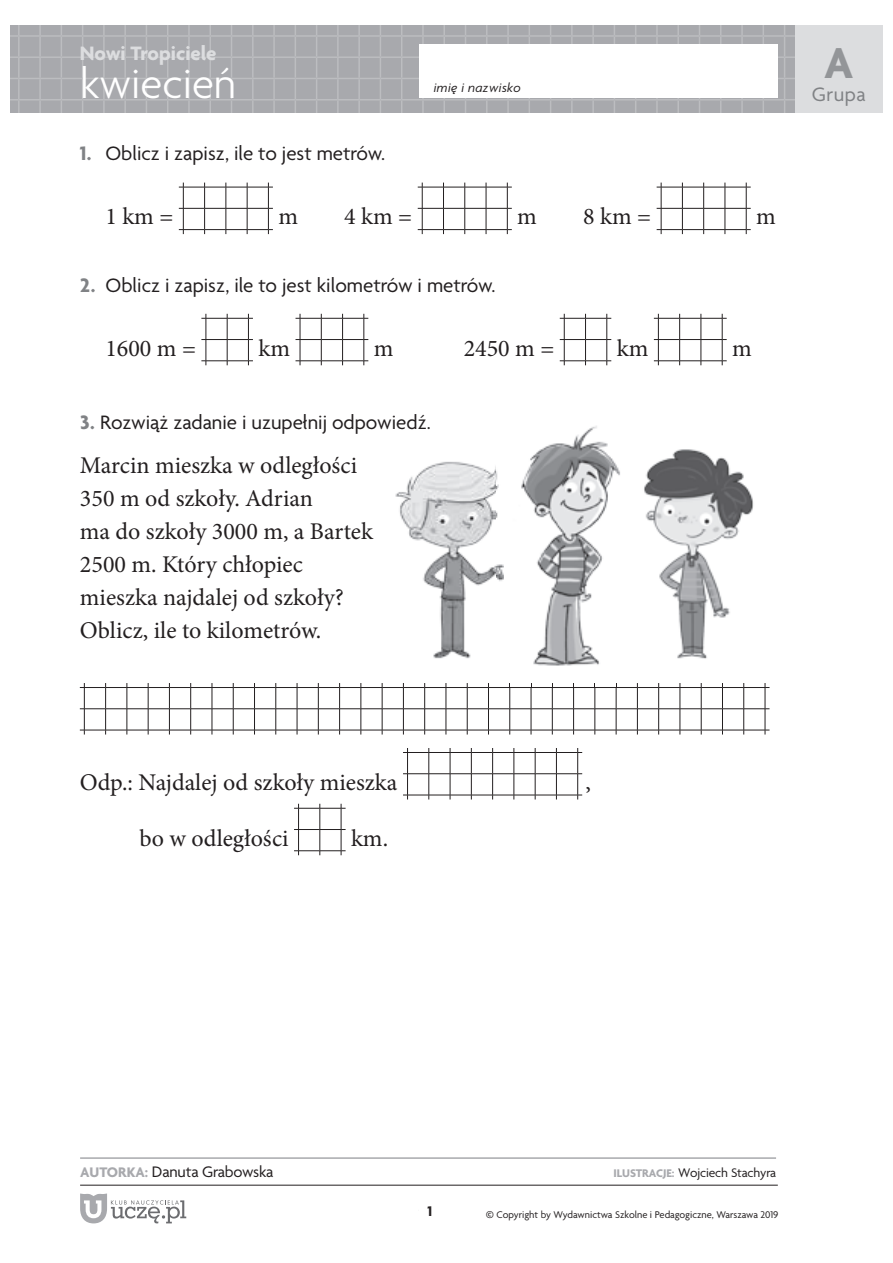
<style>
.page{position:relative;width:893px;height:1263px;background:#fff}
.page>*{position:absolute;margin:0;border:0;box-sizing:border-box;transform-origin:0 0}
.t1{font:700 46.5px "Agenda Pl";color:#939598}
.t2{font:300 45px "Agenda Pl";color:#fff}
.t3{font:24px/33px "Minion Pro";color:#231f20}
.t4{font:21px "Agenda Pl";color:#231f20}
.t5{font:700 21px "Agenda Pl";color:#dcdddf}
.t6{font:21px "Agenda Pl";letter-spacing:.025em;color:#808285}
.t7{font:16.5px "Agenda Pl";letter-spacing:-.01em;color:#231f20}
.t8{font:700 15px "Agenda Pl";color:#231f20}
.t9{font:13.5px "Agenda Pl";letter-spacing:-.01em;color:#231f20}
.t10{font:italic 13.5px "Agenda Pl";letter-spacing:.025em;color:#231f20}
.t11{font:10.5px "Agenda Pl";color:#231f20}
.s1{font-weight:700;color:#808285}
.s2{font-weight:700;font-size:15px;color:#a8a9ad}
.s3{font-weight:700;font-size:12px;color:#a8a9ad}
.s4{font-size:13.5px}
</style>
<div class="page">
<svg style="left:11px;top:26px;width:783px;height:87px;background:#abacb0"></svg>
<div style="left:794px;top:26px;width:88px;height:87px;background:#dcdddf"></div>
<div style="left:419px;top:45px;width:358px;height:53px;background:#fff"></div>
<svg style="left:80px;top:1194px;width:106px;height:29px"></svg>
<hr style="left:80px;top:1185px;width:697px;height:1px;background:#231f20">
<hr style="left:80px;top:1157px;width:696px;height:2px;background:#a8a9ad">
<svg style="left:179px;top:183px;width:94px;height:51px"></svg>
<svg style="left:418px;top:183px;width:94px;height:51px"></svg>
<svg style="left:656px;top:183px;width:94px;height:51px"></svg>
<svg style="left:201px;top:314px;width:52px;height:51px"></svg>
<svg style="left:295px;top:314px;width:73px;height:51px"></svg>
<svg style="left:559px;top:314px;width:52px;height:51px"></svg>
<svg style="left:654px;top:314px;width:72px;height:51px"></svg>
<svg style="left:80px;top:683px;width:689px;height:52px"></svg>
<svg style="left:403px;top:748px;width:179px;height:52px"></svg>
<svg style="left:294px;top:804px;width:51px;height:51px"></svg>
<img style="left:395px;top:461px;width:101px;height:198px">
<img style="left:644px;top:449px;width:110px;height:210px">
<img style="left:496px;top:426px;width:124px;height:240px">
<p class="t5" style="left:80px;top:40px;width:138px">Nowi Tropiciele</p>
<h2 class="t2" style="left:80px;top:65px;width:158px">kwiecień</h2>
<p class="t4" style="left:80px;top:145px;width:307px"><span class="s1">1.</span> Oblicz i zapisz, ile to jest metrów.</p>
<p class="t10" style="left:433px;top:79px;width:89px">imię i nazwisko</p>
<p class="t3" style="left:105px;top:202px;width:69px">1 km =</p>
<p class="t3" style="left:278px;top:202px;width:21px">m</p>
<p class="t3" style="left:344px;top:202px;width:69px">4 km =</p>
<p class="t3" style="left:517px;top:202px;width:21px">m</p>
<p class="t3" style="left:583px;top:202px;width:69px">8 km =</p>
<p class="t3" style="left:756px;top:202px;width:21px">m</p>
<p class="t4" style="left:80px;top:277px;width:417px"><span class="s1">2.</span> Oblicz i zapisz, ile to jest kilometrów i metrów.</p>
<p class="t3" style="left:105px;top:334px;width:92px">1600 m =</p>
<p class="t3" style="left:258px;top:334px;width:33px">km</p>
<p class="t3" style="left:374px;top:334px;width:21px">m</p>
<p class="t3" style="left:463px;top:334px;width:92px">2450 m =</p>
<p class="t3" style="left:616px;top:334px;width:33px">km</p>
<p class="t3" style="left:732px;top:334px;width:21px">m</p>
<p class="t4" style="left:80px;top:414px;width:352px"><span class="s1">3.</span> Rozwiąż zadanie i uzupełnij odpowiedź.</p>
<p class="t3" style="left:80px;top:450px;width:294px">Marcin mieszka w odległości<br>350 m od szkoły. Adrian<br>ma do szkoły 3000 m, a Bartek<br>2500 m. Który chłopiec mieszka najdalej od szkoły?<br>Oblicz, ile to kilometrów.</p>
<h1 class="t1" style="left:824px;top:35px;width:31px">A</h1>
<p class="t6" style="left:811px;top:86px;width:55px">Grupa</p>
<p class="t3" style="left:80px;top:768px;width:319px">Odp.: Najdalej od szkoły mieszka</p>
<p class="t3" style="left:139px;top:823px;width:151px">bo w odległości</p>
<p class="t3" style="left:351px;top:823px;width:39px">km.</p>
<p class="t3" style="left:585px;top:768px;width:7px">,</p>
<p class="t7" style="left:80px;top:1165px;width:195px"><span class="s2">AUTORKA:</span> Danuta Grabowska</p>
<p class="t9" style="left:613px;top:1167px;width:164px"><span class="s3">ILUSTRACJE:</span> Wojciech Stachyra</p>
<p class="t8" style="left:427px;top:1202px;width:6px">1</p>
<p class="t11" style="left:486px;top:1210px;width:294px"><span class="s4">©</span> Copyright by Wydawnictwa Szkolne i Pedagogiczne, Warszawa 2019</p>
</div>
